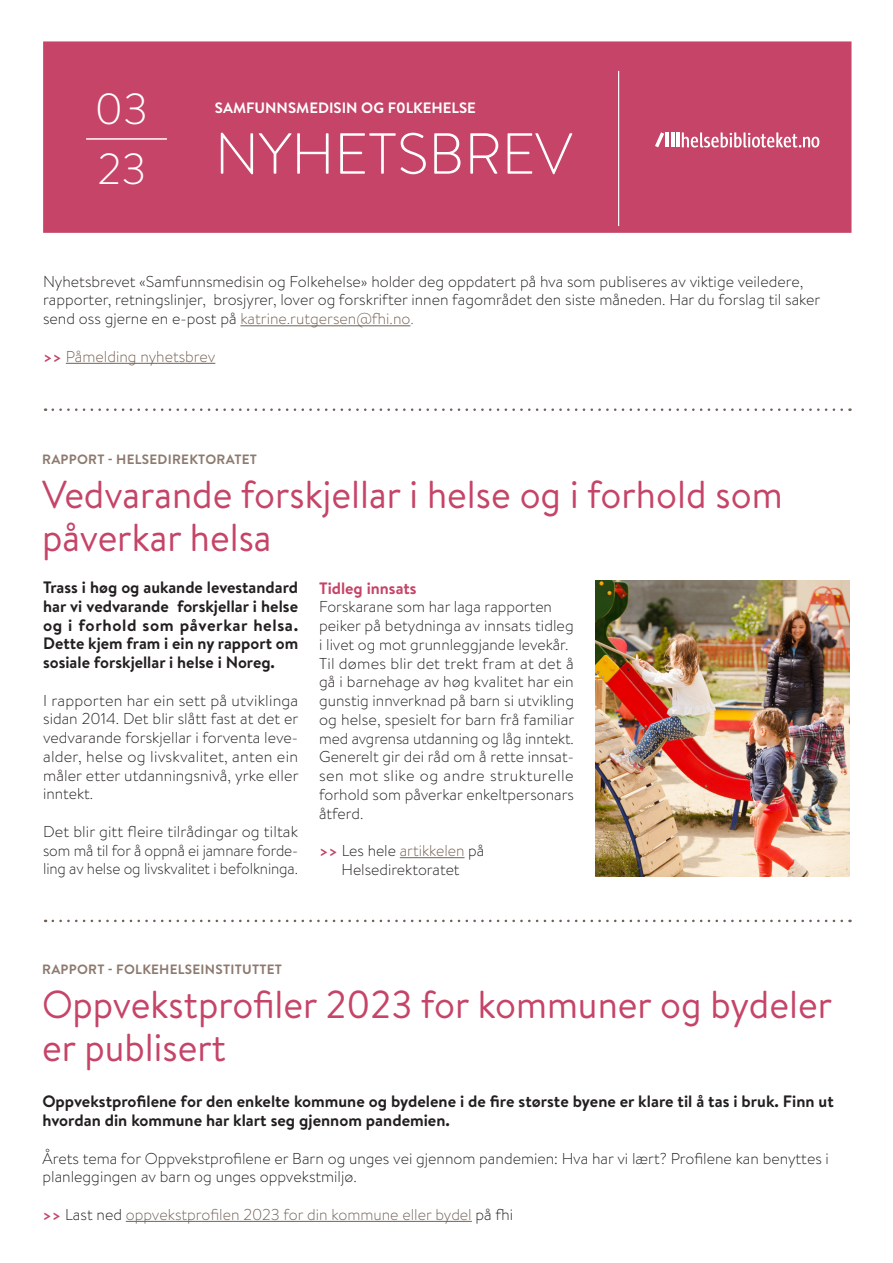
<style>
.page{position:relative;width:893px;height:1263px;background:#fff}
.page>*{position:absolute;margin:0;border:0;box-sizing:border-box;transform-origin:0 0}
.FHI_brødtekst_uten_i{font:300 57.75px "Brandon Text";color:#fff}
.FHI_brødtekst_uten_i-2{font:300 43.5px "Brandon Text";color:#fff}
.Overtittel_nyhetsbre{font:39px/43.5px "Brandon Text";color:#c54468;scale:.96 1}
.Ingress_nyhetsbrev_s{font:700 16.5px/18.8px "Brandon Text";color:#231f20;text-align:justify}
.None_brødtekst_SFf{font:700 16.5px/18.8px "Brandon Text";color:#231f20}
.Ingress_nyhetsbrev_s-2{font:700 16.5px "Brandon Text";color:#c54468}
.Ingress_nyhetsbrev_s-3{font:300 15.75px/18.8px "Brandon Text";color:#231f20}
.None_brødtekst_SFf-2{font:300 15.75px/18.8px "Brandon Text";color:#231f20}
.None_brødtekst_SFf-3{font:300 15.75px "Brandon Text";color:#716259}
.None_brødtekst_SFf-4{font:300 15.75px "Brandon Text";color:#746053}
.Ingress_nyhetsbrev_s-4{font:300 15.75px "Brandon Text";color:#746053}
.FHI_brødtekst_uten_i-3{font:700 15px "Brandon Text";color:#fff}
.Overtittel_nyhetsbre-2{font:700 13.5px "Brandon Text";letter-spacing:.02em;color:#8d7a6f}
.s1{color:#746053}
.s2{font-weight:700;color:#c54468}
.s3{color:#231f20}
</style>
<div class="page">
<svg style="left:53px;top:408px;width:797px;height:3px"></svg>
<hr style="left:240px;top:325px;width:170px;height:1px;background:#746053">
<hr style="left:66px;top:363px;width:149px;height:1px;background:#746053">
<div style="left:43px;top:41px;width:808px;height:192px;background:#c54468;border:2px solid #c54468"></div>
<hr style="left:618px;top:71px;width:1px;height:155px;background:#fff">
<hr style="left:86px;top:138px;width:81px;height:2px;background:#fff">
<hr style="left:400px;top:857px;width:64px;height:1px;background:#746053">
<svg style="left:682px;top:132px;width:137px;height:16px"></svg>
<svg style="left:655px;top:132px;width:9px;height:15px"></svg>
<hr style="left:666px;top:132px;width:3px;height:15px;background:#fff">
<hr style="left:676px;top:132px;width:4px;height:15px;background:#fff">
<hr style="left:671px;top:132px;width:3px;height:15px;background:#fff">
<img style="left:595px;top:581px;width:255px;height:295px">
<svg style="left:53px;top:920px;width:797px;height:2px"></svg>
<hr style="left:126px;top:1221px;width:346px;height:1px;background:#716259">
<p class="FHI_brødtekst_uten_i-2" style="left:95px;top:79px;width:55px">03</p>
<p class="FHI_brødtekst_uten_i-2" style="left:97px;top:139px;width:50px">23</p>
<p class="FHI_brødtekst_uten_i-3" style="left:215px;top:97px;width:263px">SAMFUNNSMEDISIN OG F0LKEHELSE</p>
<p class="FHI_brødtekst_uten_i" style="left:215px;top:114px;width:359px">NYHETSBREV</p>
<p class="None_brødtekst_SFf-2" style="left:43px;top:271px;width:762px">Nyhetsbrevet «Samfunnsmedisin og Folkehelse» holder deg oppdatert på hva som publiseres av viktige veiledere,</p>
<p class="None_brødtekst_SFf-2" style="left:43px;top:290px;width:779px">rapporter, retningslinjer, brosjyrer, lover og forskrifter innen fagområdet den siste måneden. Har du forslag til saker send oss gjerne en e-post på <span class="s1">katrine.rutgersen@fhi.no.</span></p>
<p class="None_brødtekst_SFf-4" style="left:43px;top:346px;width:174px"><span class="s2">&gt;&gt;</span> Påmelding nyhetsbrev</p>
<p class="Overtittel_nyhetsbre-2" style="left:42px;top:450px;width:216px">RAPPORT - HELSEDIREKTORATET</p>
<p class="Overtittel_nyhetsbre" style="left:42px;top:471px;width:773px">Vedvarande forskjellar i helse og i forhold som</p>
<p class="Overtittel_nyhetsbre" style="left:42px;top:514px;width:241px">påverkar helsa</p>
<p class="Ingress_nyhetsbrev_s" style="left:43px;top:578px;width:257px">Trass i høg og aukande levestandard har vi vedvarande forskjellar i helse og i forhold som påverkar helsa.<br>Dette kjem fram i ein ny rapport om sosiale forskjellar i helse i Noreg.</p>
<p class="Ingress_nyhetsbrev_s-3" style="left:43px;top:690px;width:257px">I rapporten har ein sett på utviklinga sidan 2014. Det blir slått fast at det er vedvarande forskjellar i forventa leve&shy;alder, helse og livskvalitet, anten ein måler etter utdanningsnivå, yrke eller inntekt.</p>
<p class="Ingress_nyhetsbrev_s-3" style="left:43px;top:821px;width:256px;text-align:justify">Det blir gitt fleire tilrådingar og tiltak som må til for å oppnå ei jamnare forde&shy;ling av helse og livskvalitet i befolkninga.</p>
<p class="Ingress_nyhetsbrev_s-2" style="left:319px;top:576px;width:99px">Tidleg innsats</p>
<p class="Ingress_nyhetsbrev_s-3" style="left:319px;top:597px;width:234px">Forskarane som har laga rapporten</p>
<p class="Ingress_nyhetsbrev_s-3" style="left:319px;top:616px;width:256px">peiker på betydninga av innsats tidleg i livet og mot grunnleggjande levekår.</p>
<p class="Ingress_nyhetsbrev_s-3" style="left:319px;top:653px;width:257px;text-align:justify">Til dømes blir det trekt fram at det å gå i barnehage av høg kvalitet har ein gunstig innverknad på barn si utvikling og helse, spesielt for barn frå familiar med avgrensa utdanning og låg inntekt.<br>Generelt gir dei råd om å rette innsat&shy;sen mot slike og andre strukturelle forhold som påverkar enkeltpersonars åtferd.</p>
<p class="Ingress_nyhetsbrev_s-4" style="left:319px;top:840px;width:167px"><span class="s2">&gt;&gt;</span> <span class="s3">Les hele</span> artikkelen <span class="s3">på</span></p>
<p class="Ingress_nyhetsbrev_s-3" style="left:342px;top:859px;width:120px">Helsedirektoratet</p>
<p class="Overtittel_nyhetsbre-2" style="left:42px;top:960px;width:241px">RAPPORT - FOLKEHELSEINSTITUTTET</p>
<p class="Overtittel_nyhetsbre" style="left:42px;top:981px;width:824px">Oppvekstprofiler 2023 for kommuner og bydeler er publisert</p>
<p class="None_brødtekst_SFf" style="left:43px;top:1092px;width:793px">Oppvekstprofilene for den enkelte kommune og bydelene i de fire største byene er klare til å tas i bruk. Finn ut hvordan din kommune har klart seg gjennom pandemien.</p>
<p class="None_brødtekst_SFf-2" style="left:43px;top:1148px;width:788px">Årets tema for Oppvekstprofilene er Barn og unges vei gjennom pandemien: Hva har vi lært? Profilene kan benyttes i planleggingen av barn og unges oppvekstmiljø.</p>
<p class="None_brødtekst_SFf-3" style="left:43px;top:1203px;width:472px"><span class="s2">&gt;&gt;</span> <span class="s3">Last ned</span> oppvekstprofilen 2023 for din kommune eller bydel <span class="s3">på fhi</span></p>
</div>
